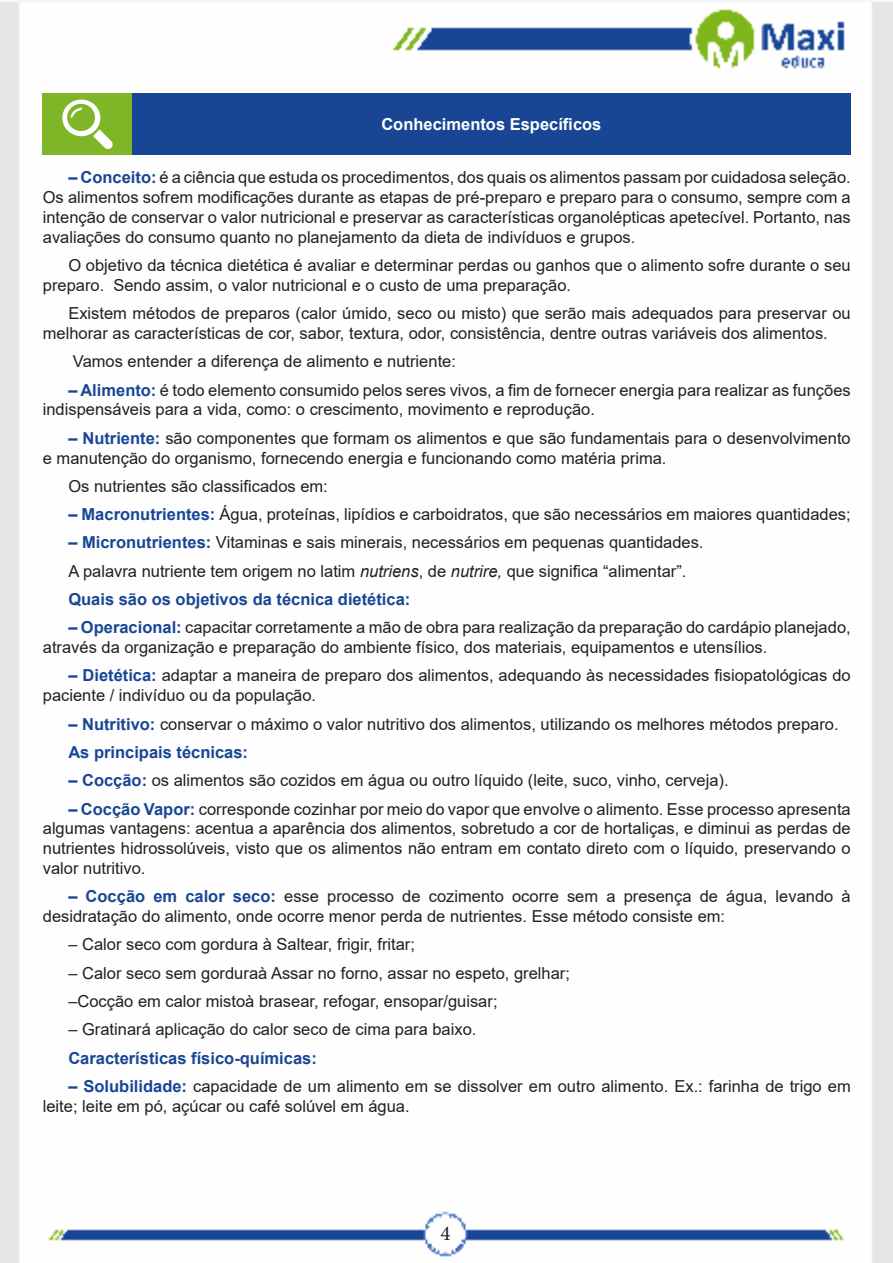
<style>
.page{position:relative;width:893px;height:1263px;background:#fff}
.page>*{position:absolute;margin:0;border:0;box-sizing:border-box;transform-origin:0 0}
.t1{font:21px "Minion Pro";color:#231f20}
.Normal__Web{font:16.5px/19.8px "Arial";color:#231f20}
.Normal__Web-2{font:700 16.5px "Arial";color:#184695}
.Titulo_de_Caixa{font:700 16.5px "Arial";color:#fff}
.s1{font-weight:700;color:#184695}
.s2{font-style:italic}
</style>
<div class="page">
<img style="left:0;top:1px;width:893px;height:1262px">
<div style="left:43px;top:94px;width:89px;height:61px;background:#7fb628"></div>
<div style="left:132px;top:94px;width:719px;height:61px;background:#184695"></div>
<svg style="left:62px;top:100px;width:51px;height:49px"></svg>
<p class="Titulo_de_Caixa" style="left:381px;top:113px;width:222px">Conhecimentos Específicos</p>
<p class="Normal__Web" style="left:43px;top:168px;width:809px;text-align:justify;text-indent:26px"><span class="s1">– Conceito:</span> é a ciência que estuda os procedimentos, dos quais os alimentos passam por cuidadosa seleção.<br>Os alimentos sofrem modificações durante as etapas de pré-preparo e preparo para o consumo, sempre com a intenção de conservar o valor nutricional e preservar as características organolépticas apetecível. Portanto, nas avaliações do consumo quanto no planejamento da dieta de indivíduos e grupos.</p>
<p class="Normal__Web" style="left:43px;top:255px;width:809px;text-indent:26px">O objetivo da técnica dietética é avaliar e determinar perdas ou ganhos que o alimento sofre durante o seu preparo. Sendo assim, o valor nutricional e o custo de uma preparação.</p>
<p class="Normal__Web" style="left:43px;top:303px;width:809px;text-indent:26px">Existem métodos de preparos (calor úmido, seco ou misto) que serão mais adequados para preservar ou melhorar as características de cor, sabor, textura, odor, consistência, dentre outras variáveis dos alimentos.</p>
<p class="Normal__Web" style="left:73px;top:351px;width:385px">Vamos entender a diferença de alimento e nutriente:</p>
<p class="Normal__Web" style="left:43px;top:380px;width:809px;text-indent:26px"><span class="s1">– Alimento:</span> é todo elemento consumido pelos seres vivos, a fim de fornecer energia para realizar as funções indispensáveis para a vida, como: o crescimento, movimento e reprodução.</p>
<p class="Normal__Web" style="left:43px;top:428px;width:809px;text-indent:26px"><span class="s1">– Nutriente:</span> são componentes que formam os alimentos e que são fundamentais para o desenvolvimento e manutenção do organismo, fornecendo energia e funcionando como matéria prima.</p>
<p class="Normal__Web" style="left:68px;top:476px;width:261px">Os nutrientes são classificados em:</p>
<p class="Normal__Web" style="left:68px;top:504px;width:784px"><span class="s1">– Macronutrientes:</span> Água, proteínas, lipídios e carboidratos, que são necessários em maiores quantidades;</p>
<p class="Normal__Web" style="left:68px;top:533px;width:637px"><span class="s1">– Micronutrientes:</span> Vitaminas e sais minerais, necessários em pequenas quantidades.</p>
<p class="Normal__Web" style="left:68px;top:561px;width:620px">A palavra nutriente tem origem no latim <span class="s2">nutriens</span>, de <span class="s2">nutrire,</span> que significa “alimentar”.</p>
<p class="Normal__Web-2" style="left:68px;top:588px;width:344px">Quais são os objetivos da técnica dietética:</p>
<p class="Normal__Web" style="left:43px;top:617px;width:809px;text-indent:26px"><span class="s1">– Operacional:</span> capacitar corretamente a mão de obra para realização da preparação do cardápio planejado, através da organização e preparação do ambiente físico, dos materiais, equipamentos e utensílios.</p>
<p class="Normal__Web" style="left:43px;top:666px;width:809px;text-indent:26px"><span class="s1">– Dietética:</span> adaptar a maneira de preparo dos alimentos, adequando às necessidades fisiopatológicas do paciente / indivíduo ou da população.</p>
<p class="Normal__Web" style="left:68px;top:714px;width:772px"><span class="s1">– Nutritivo:</span> conservar o máximo o valor nutritivo dos alimentos, utilizando os melhores métodos preparo.</p>
<p class="Normal__Web-2" style="left:68px;top:740px;width:181px">As principais técnicas:</p>
<p class="Normal__Web" style="left:68px;top:770px;width:662px"><span class="s1">– Cocção:</span> os alimentos são cozidos em água ou outro líquido (leite, suco, vinho, cerveja).</p>
<p class="Normal__Web" style="left:43px;top:799px;width:809px;text-align:justify;text-indent:26px"><span class="s1">– Cocção Vapor:</span> corresponde cozinhar por meio do vapor que envolve o alimento. Esse processo apresenta algumas vantagens: acentua a aparência dos alimentos, sobretudo a cor de hortaliças, e diminui as perdas de nutrientes hidrossolúveis, visto que os alimentos não entram em contato direto com o líquido, preservando o valor nutritivo.</p>
<p class="Normal__Web" style="left:43px;top:886px;width:809px;text-indent:26px"><span class="s1">– Cocção em calor seco:</span> esse processo de cozimento ocorre sem a presença de água, levando à desidratação do alimento, onde ocorre menor perda de nutrientes. Esse método consiste em:</p>
<p class="Normal__Web" style="left:68px;top:934px;width:348px">– Calor seco com gordura à Saltear, frigir, fritar;</p>
<p class="Normal__Web" style="left:68px;top:963px;width:503px">– Calor seco sem gorduraà Assar no forno, assar no espeto, grelhar;</p>
<p class="Normal__Web" style="left:68px;top:991px;width:431px">–Cocção em calor mistoà brasear, refogar, ensopar/guisar;</p>
<p class="Normal__Web" style="left:68px;top:1019px;width:410px">– Gratinará aplicação do calor seco de cima para baixo.</p>
<p class="Normal__Web-2" style="left:68px;top:1046px;width:250px">Características físico-químicas:</p>
<p class="Normal__Web" style="left:43px;top:1076px;width:809px;text-indent:26px"><span class="s1">– Solubilidade:</span> capacidade de um alimento em se dissolver em outro alimento. Ex.: farinha de trigo em leite; leite em pó, açúcar ou café solúvel em água.</p>
<p class="t1" style="left:440px;top:1219px;width:12px">4</p>
</div>
